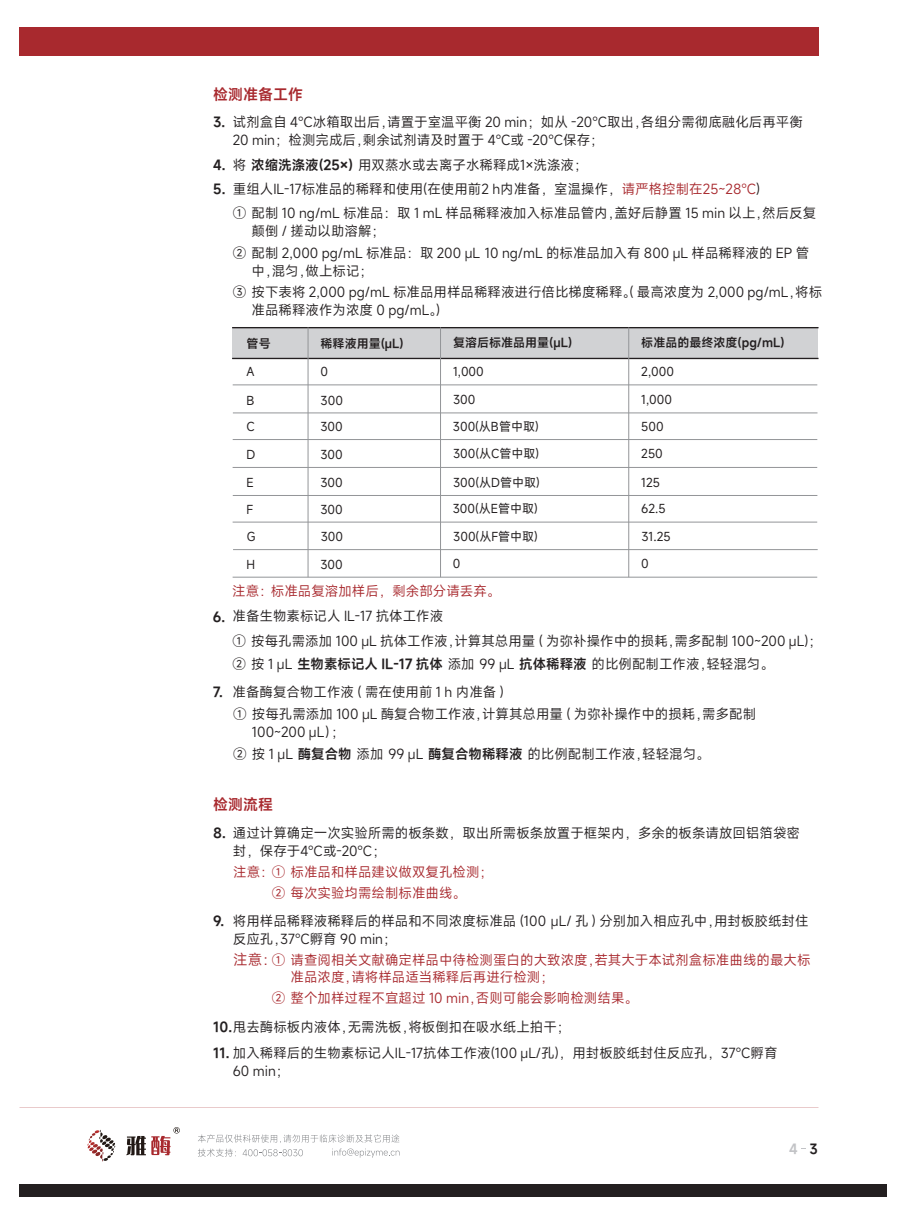
<style>
.page{position:relative;width:906px;height:1225px;background:#fff}
.page>*{position:absolute;margin:0;border:0;box-sizing:border-box;transform-origin:0 0}
.t1{font:600 15px "Mi Sans";color:#a8292e}
.t2{font:14.55px "Mi Sans";color:#a8292e}
.t3{font:13.5px/18px "Mi Sans";color:#231f20}
.t4{font:13.5px/20.7px "Mi Sans";color:#a8292e}
.t5{font:600 13.5px "Mi Sans";color:#231f20}
.t6{font:600 13.5px "Mi Sans";color:#c2c3c6}
.t7{font:12px "Mi Sans";color:#231f20}
.t8{font:600 12px "Mi Sans";color:#231f20}
.s1{font-weight:600}
.s2{color:#a8292e}
.s3{color:#231f20}
</style>
<div class="page">
<div style="left:20px;top:1184px;width:866px;height:13px;background:#231f20"></div>
<svg style="left:87px;top:1130px;width:28px;height:31px"></svg>
<svg style="left:126px;top:1127px;width:54px;height:28px"></svg>
<svg style="left:198px;top:1134px;width:201px;height:23px"></svg>
<div style="left:19px;top:27px;width:799px;height:29px;background:#a8292e"></div>
<div style="left:233px;top:328px;width:585px;height:30px;background:#d1d2d4"></div>
<div style="left:232px;top:327px;width:586px;height:1px;border:1px solid #231f20"></div>
<div style="left:232px;top:358px;width:586px;height:1px;border:1px solid #231f20"></div>
<hr style="left:308px;top:327px;width:1px;height:250px;background:#939598">
<hr style="left:233px;top:384px;width:584px;height:1px;background:#939598">
<hr style="left:233px;top:412px;width:584px;height:1px;background:#939598">
<hr style="left:440px;top:327px;width:1px;height:250px;background:#939598">
<hr style="left:628px;top:327px;width:1px;height:250px;background:#939598">
<hr style="left:233px;top:439px;width:584px;height:1px;background:#939598">
<hr style="left:233px;top:467px;width:584px;height:1px;background:#939598">
<hr style="left:233px;top:495px;width:584px;height:1px;background:#939598">
<hr style="left:233px;top:522px;width:584px;height:1px;background:#939598">
<hr style="left:233px;top:549px;width:584px;height:1px;background:#939598">
<hr style="left:233px;top:577px;width:584px;height:1px;background:#939598">
<p class="t1" style="left:213px;top:85px;width:91px">检测准备工作</p>
<p class="t5" style="left:213px;top:113px;width:14px">3.</p>
<p class="t3" style="left:233px;top:113px;width:571px">试剂盒自 4℃冰箱取出后，请置于室温平衡 20 min；如从 -20℃取出，各组分需彻底融化后再平衡<br>20 min；检测完成后，剩余试剂请及时置于 4℃或 -20℃保存；</p>
<p class="t3" style="left:213px;top:156px;width:376px"><span class="s1">4.</span> 将 <span class="s1">浓缩洗涤液(25×)</span> 用双蒸水或去离子水稀释成1×洗涤液；</p>
<p class="t3" style="left:233px;top:176px;width:585px;line-height:24px;text-indent:-20px"><span class="s1">5.</span> 重组人IL-17标准品的稀释和使用(在使用前2 h内准备，室温操作，<span class="s2">请严格控制在25~28℃</span>)<br>① 配制 10 ng/mL 标准品：取 1 mL 样品稀释液加入标准品管内，盖好后静置 15 min 以上，然后反复</p>
<p class="t3" style="left:233px;top:219px;width:578px;line-height:22px;text-indent:19px">颠倒 / 搓动以助溶解；<br>② 配制 2,000 pg/mL 标准品：取 200 µL 10 ng/mL 的标准品加入有 800 µL 样品稀释液的 EP 管</p>
<p class="t3" style="left:233px;top:260px;width:591px;line-height:21.6px;text-indent:19px">中，混匀，做上标记；<br>③ 按下表将 2,000 pg/mL 标准品用样品稀释液进行倍比梯度稀释。( 最高浓度为 2,000 pg/mL，将标</p>
<p class="t3" style="left:251px;top:301px;width:193px">准品稀释液作为浓度 0 pg/mL。)</p>
<p class="t8" style="left:247px;top:335px;width:26px">管号</p>
<p class="t8" style="left:321px;top:335px;width:85px">稀释液用量(μL)</p>
<p class="t7" style="left:247px;top:364px;width:9px">A</p>
<p class="t7" style="left:247px;top:392px;width:10px">B</p>
<p class="t7" style="left:321px;top:364px;width:9px">0</p>
<p class="t7" style="left:321px;top:392px;width:24px">300</p>
<p class="t8" style="left:453px;top:335px;width:121px">复溶后标准品用量(μL)</p>
<p class="t7" style="left:453px;top:363px;width:32px">1,000</p>
<p class="t7" style="left:453px;top:391px;width:24px">300</p>
<p class="t8" style="left:641px;top:335px;width:145px">标准品的最终浓度(pg/mL)</p>
<p class="t7" style="left:641px;top:363px;width:34px">2,000</p>
<p class="t7" style="left:641px;top:391px;width:32px">1,000</p>
<p class="t7" style="left:246px;top:419px;width:10px">C</p>
<p class="t7" style="left:320px;top:419px;width:24px">300</p>
<p class="t7" style="left:453px;top:418px;width:87px">300(从B管中取)</p>
<p class="t7" style="left:641px;top:418px;width:24px">500</p>
<p class="t7" style="left:246px;top:446px;width:10px">D</p>
<p class="t7" style="left:246px;top:474px;width:9px">E</p>
<p class="t7" style="left:453px;top:445px;width:88px">300(从C管中取)</p>
<p class="t7" style="left:453px;top:474px;width:88px">300(从D管中取)</p>
<p class="t7" style="left:641px;top:445px;width:23px">250</p>
<p class="t7" style="left:641px;top:474px;width:20px">125</p>
<p class="t7" style="left:320px;top:446px;width:24px">300</p>
<p class="t7" style="left:320px;top:475px;width:24px">300</p>
<p class="t7" style="left:246px;top:501px;width:8px">F</p>
<p class="t7" style="left:320px;top:501px;width:24px">300</p>
<p class="t7" style="left:453px;top:500px;width:86px">300(从E管中取)</p>
<p class="t7" style="left:641px;top:500px;width:26px">62.5</p>
<p class="t7" style="left:247px;top:529px;width:10px">G</p>
<p class="t7" style="left:321px;top:529px;width:24px">300</p>
<p class="t7" style="left:453px;top:528px;width:86px">300(从F管中取)</p>
<p class="t7" style="left:641px;top:528px;width:31px">31.25</p>
<p class="t7" style="left:246px;top:556px;width:10px">H</p>
<p class="t7" style="left:320px;top:556px;width:24px">300</p>
<p class="t7" style="left:453px;top:555px;width:9px">0</p>
<p class="t7" style="left:641px;top:555px;width:9px">0</p>
<p class="t4" style="left:232px;top:580px;width:270px">注意：标准品复溶加样后，剩余部分请丢弃。</p>
<p class="t3" style="left:233px;top:604px;width:591px;line-height:23.5px;text-indent:-20px"><span class="s1">6.</span> 准备生物素标记人 IL-17 抗体工作液<br>① 按每孔需添加 100 μL 抗体工作液，计算其总用量 ( 为弥补操作中的损耗，需多配制 100~200 μL)；<br>② 按 1 μL <span class="s1">生物素标记人 IL-17 抗体</span> 添加 99 μL <span class="s1">抗体稀释液</span> 的比例配制工作液，轻轻混匀。</p>
<p class="t3" style="left:252px;top:705px;width:506px;text-indent:-19px">① 按每孔需添加 100 μL 酶复合物工作液，计算其总用量 ( 为弥补操作中的损耗，需多配制<br>100~200 μL）；</p>
<p class="t3" style="left:233px;top:745px;width:478px">② 按 1 μL <span class="s1">酶复合物</span> 添加 99 μL <span class="s1">酶复合物稀释液</span> 的比例配制工作液，轻轻混匀。</p>
<p class="t3" style="left:213px;top:682px;width:292px"><span class="s1">7.</span> 准备酶复合物工作液 ( 需在使用前 1 h 内准备 )</p>
<p class="t1" style="left:213px;top:794px;width:61px">检测流程</p>
<p class="t5" style="left:213px;top:823px;width:14px">8.</p>
<p class="t5" style="left:213px;top:912px;width:13px">9.</p>
<p class="t3" style="left:233px;top:823px;width:568px">通过计算确定一次实验所需的板条数，取出所需板条放置于框架内，多余的板条请放回铝箔袋密封，保存于4℃或-20℃；</p>
<p class="t4" style="left:272px;top:861px;width:223px;text-indent:-39px">注意：① 标准品和样品建议做双复孔检测；<br>② 每次实验均需绘制标准曲线。</p>
<p class="t3" style="left:233px;top:911px;width:577px">将用样品稀释液稀释后的样品和不同浓度标准品 (100 μL/ 孔 ) 分别加入相应孔中，用封板胶纸封住反应孔，37℃孵育 90 min；</p>
<p class="t2" style="left:233px;top:950px;width:45px">注意：</p>
<p class="t4" style="left:290px;top:952px;width:521px;line-height:16.5px;text-indent:-19px">① 请查阅相关文献确定样品中待检测蛋白的大致浓度，若其大于本试剂盒标准曲线的最大标准品浓度，请将样品适当稀释后再进行检测；</p>
<p class="t4" style="left:272px;top:987px;width:367px">② 整个加样过程不宜超过 10 min，否则可能会影响检测结果。</p>
<p class="t3" style="left:213px;top:1018px;width:359px"><span class="s1">10.</span>甩去酶标板内液体，无需洗板，将板倒扣在吸水纸上拍干；</p>
<p class="t3" style="left:233px;top:1043px;width:546px;text-indent:-20px"><span class="s1">11.</span> 加入稀释后的生物素标记人IL-17抗体工作液(100 μL/孔)，用封板胶纸封住反应孔，37℃孵育<br>60 min；</p>
<p class="t6" style="left:789px;top:1139px;width:30px">4 <span class="s3">3</span></p>
</div>
